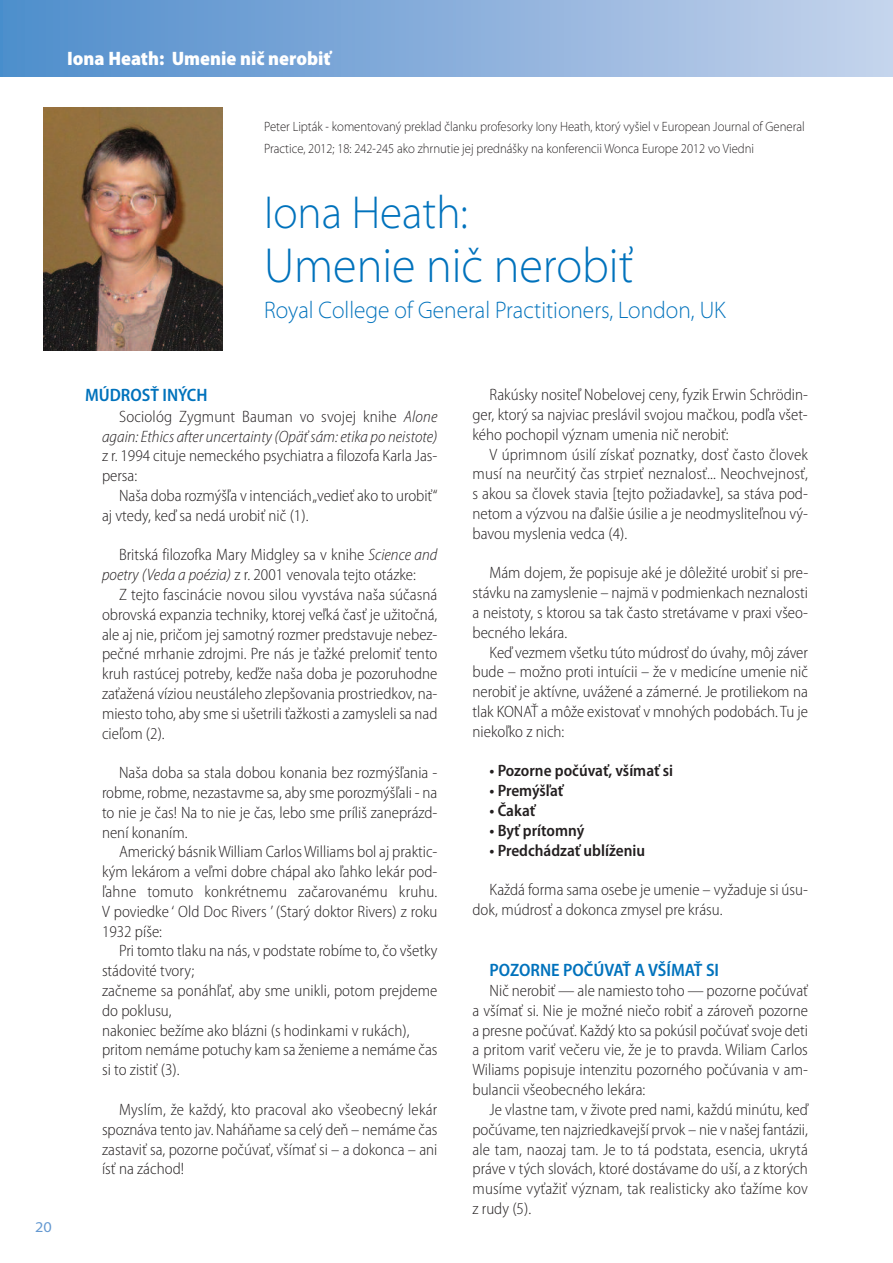
<style>
.page{position:relative;width:893px;height:1263px;background:#fff}
.page>*{position:absolute;margin:0;border:0;box-sizing:border-box;transform-origin:0 0}
.t1{font:300 semi-expanded 49.5px "Myriad Pro";color:#0072bc;scale:.88 1}
.t2{font:300 semi-expanded 46.5px "Myriad Pro";color:#0072bc;scale:.88 1}
.t3{font:300 semi-expanded 24px "Myriad Pro";color:#0072bc;scale:.88 1}
.t4{font:900 semi-condensed 19.5px "Myriad Pro";color:#fff}
.t5{font:600 semi-condensed 18px "Myriad Pro";color:#0072bc}
.t6{font:300 semi-condensed 16.5px/19.8px "Myriad Pro";color:#231f20;text-align:justify}
.t7{font:italic 300 semi-condensed 16.5px/19.8px "Myriad Pro";color:#231f20;text-align:right}
.t8{font:600 semi-condensed 16.5px "Myriad Pro";color:#231f20}
.t9{font:semi-expanded 15px "Myriad Pro";color:#6599d1}
.t10{font:300 semi-expanded 13.5px/21.9px "Myriad Pro";color:#231f20;scale:.85 1}
.s1{font-style:normal}
.s2{font-style:italic}
</style>
<div class="page">
<div style="left:0;top:0;width:893px;height:77px;background:linear-gradient(to right,#4e8ccb,#c5d3ec)"></div>
<img style="left:43px;top:107px;width:179px;height:244px">
<p class="t4" style="left:67px;top:51px;width:265px">Iona Heath: Umenie nič nerobiť</p>
<p class="t10" style="left:264px;top:116px;width:637px">Peter Lipták - komentovaný preklad članku profesorky Iony Heath, ktorý vyšiel v European Journal of General<br>Practice, 2012; 18: 242-245 ako zhrnutie jej prednášky na konferencii Wonca Europe 2012 vo Viedni</p>
<h2 class="t2" style="left:264px;top:194px;width:233px">Iona Heath:</h2>
<h1 class="t1" style="left:264px;top:246px;width:422px">Umenie nič nerobiť</h1>
<h3 class="t3" style="left:264px;top:301px;width:526px">Royal College of General Practitioners, London, UK</h3>
<p class="t9" style="left:35px;top:1221px;width:18px">20</p>
<p class="t5" style="left:85px;top:389px;width:124px">MÚDROSŤ INÝCH</p>
<p class="t7" style="left:102px;top:408px;width:337px"><span class="s1">Sociológ Zygmunt Bauman vo svojej knihe</span> Alone again: Ethics after uncertainty(Opäťsám:etika po neistote)</p>
<p class="t6" style="left:102px;top:447px;width:337px">z r. 1994 cituje nemeckého psychiatra a filozofa Karla Jas&shy;persa:</p>
<p class="t6" style="left:102px;top:487px;width:337px;text-indent:17px">Naša doba rozmýšľa v intenciách„vedieť ako to urobiť“ aj vtedy, keď sa nedá urobiť nič (1).</p>
<p class="t6" style="left:102px;top:546px;width:337px;text-indent:17px">Britská filozofka Mary Midgley sa v knihe <span class="s2">Science and poetry (Veda a poézia)</span> z r. 2001 venovala tejto otázke:</p>
<p class="t6" style="left:102px;top:586px;width:337px;text-indent:17px">Z tejto fascinácie novou silou vyvstáva naša súčasná obrovská expanzia techniky, ktorej veľká časť je užitočná, ale aj nie, pričom jej samotný rozmer predstavuje nebez&shy;pečné mrhanie zdrojmi. Pre nás je ťažké prelomiť tento kruh rastúcej potreby, keďže naša doba je pozoruhodne zaťažená víziou neustáleho zlepšovania prostriedkov, na&shy;miesto toho, aby sme si ušetrili ťažkosti a zamysleli sa nad cieľom (2).</p>
<p class="t6" style="left:102px;top:764px;width:337px;text-indent:17px">Naša doba sa stala dobou konania bez rozmýšľania - robme, robme, nezastavme sa, aby sme porozmýšľali - na to nie je čas! Na to nie je čas, lebo sme príliš zaneprázd&shy;není konaním.</p>
<p class="t6" style="left:102px;top:843px;width:337px;text-indent:17px">Americký básnikWilliam CarlosWilliams bol aj praktic&shy;kým lekárom a veľmi dobre chápal ako ľahko lekár pod&shy;ľahne tomuto konkrétnemu začarovanému kruhu.<br>V poviedke ‘ Old Doc Rivers ’ (Starý doktor Rivers) z roku 1932 píše:</p>
<p class="t6" style="left:102px;top:942px;width:337px;text-align:left;text-indent:17px">Pri tomto tlaku na nás, v podstate robíme to, čo všetky stádovité tvory;<br>začneme sa ponáhľať, aby sme unikli, potom prejdeme do poklusu,<br>nakoniec bežíme ako blázni (s hodinkami v rukách), pritom nemáme potuchy kam sa ženieme a nemáme čas si to zistiť (3).</p>
<p class="t6" style="left:102px;top:1101px;width:337px;text-indent:17px">Myslím, že každý, kto pracoval ako všeobecný lekár spoznáva tento jav. Naháňame sa celý deň – nemáme čas zastaviť sa, pozorne počúvať, všímať si – a dokonca – ani ísť na záchod!</p>
<p class="t6" style="left:472px;top:386px;width:337px;text-indent:17px">Rakúsky nositeľ Nobelovej ceny, fyzik Erwin Schrödin&shy;ger, ktorý sa najviac preslávil svojou mačkou, podľa všet&shy;kého pochopil význam umenia nič nerobiť:</p>
<p class="t6" style="left:472px;top:445px;width:337px;text-indent:17px">V úprimnom úsilí získať poznatky, dosť často človek musí na neurčitý čas strpieť neznalosť... Neochvejnosť, s akou sa človek stavia [tejto požiadavke], sa stáva pod&shy;netom a výzvou na ďalšie úsilie a je neodmysliteľnou vý&shy;bavou myslenia vedca (4).</p>
<p class="t6" style="left:472px;top:564px;width:337px;text-indent:17px">Mám dojem, že popisuje aké je dôležité urobiť si pre&shy;stávku na zamyslenie – najmä v podmienkach neznalosti a neistoty, s ktorou sa tak často stretávame v praxi všeo&shy;becného lekára.</p>
<p class="t6" style="left:472px;top:643px;width:337px;text-indent:17px">Keď vezmem všetku túto múdrosť do úvahy, môj záver bude – možno proti intuícii – že v medicíne umenie nič nerobiť je aktívne, uvážené a zámerné. Je protiliekom na tlak KONAŤ a môže existovať v mnohých podobách. Tu je niekoľko z nich:</p>
<p class="t8" style="left:489px;top:765px;width:185px">• Pozorne počúvať, všímať si</p>
<p class="t8" style="left:489px;top:785px;width:75px">• Premýšľať</p>
<p class="t8" style="left:489px;top:804px;width:47px">• Čakať</p>
<p class="t8" style="left:489px;top:824px;width:96px">• Byť prítomný</p>
<p class="t8" style="left:489px;top:844px;width:157px">• Predchádzať ublíženiu</p>
<p class="t6" style="left:472px;top:881px;width:337px;text-indent:17px">Každá forma sama osebe je umenie – vyžaduje si úsu&shy;dok, múdrosť a dokonca zmysel pre krásu.</p>
<p class="t5" style="left:489px;top:963px;width:231px">POZORNE POČÚVAŤ A VŠÍMAŤ SI</p>
<p class="t6" style="left:472px;top:982px;width:337px;text-indent:17px">Nič nerobiť — ale namiesto toho — pozorne počúvať a všímať si. Nie je možné niečo robiť a zároveň pozorne a presne počúvať. Každý kto sa pokúsil počúvať svoje deti a pritom variť večeru vie, že je to pravda. Wiliam Carlos Wiliams popisuje intenzitu pozorného počúvania v am&shy;bulancii všeobecného lekára:</p>
<p class="t6" style="left:472px;top:1101px;width:337px;text-indent:17px">Je vlastne tam, v živote pred nami, každú minútu, keď počúvame, ten najzriedkavejší prvok – nie v našej fantázii, ale tam, naozaj tam. Je to tá podstata, esencia, ukrytá práve v tých slovách, ktoré dostávame do uší, a z ktorých musíme vyťažiť význam, tak realisticky ako ťažíme kov z rudy (5).</p>
</div>
